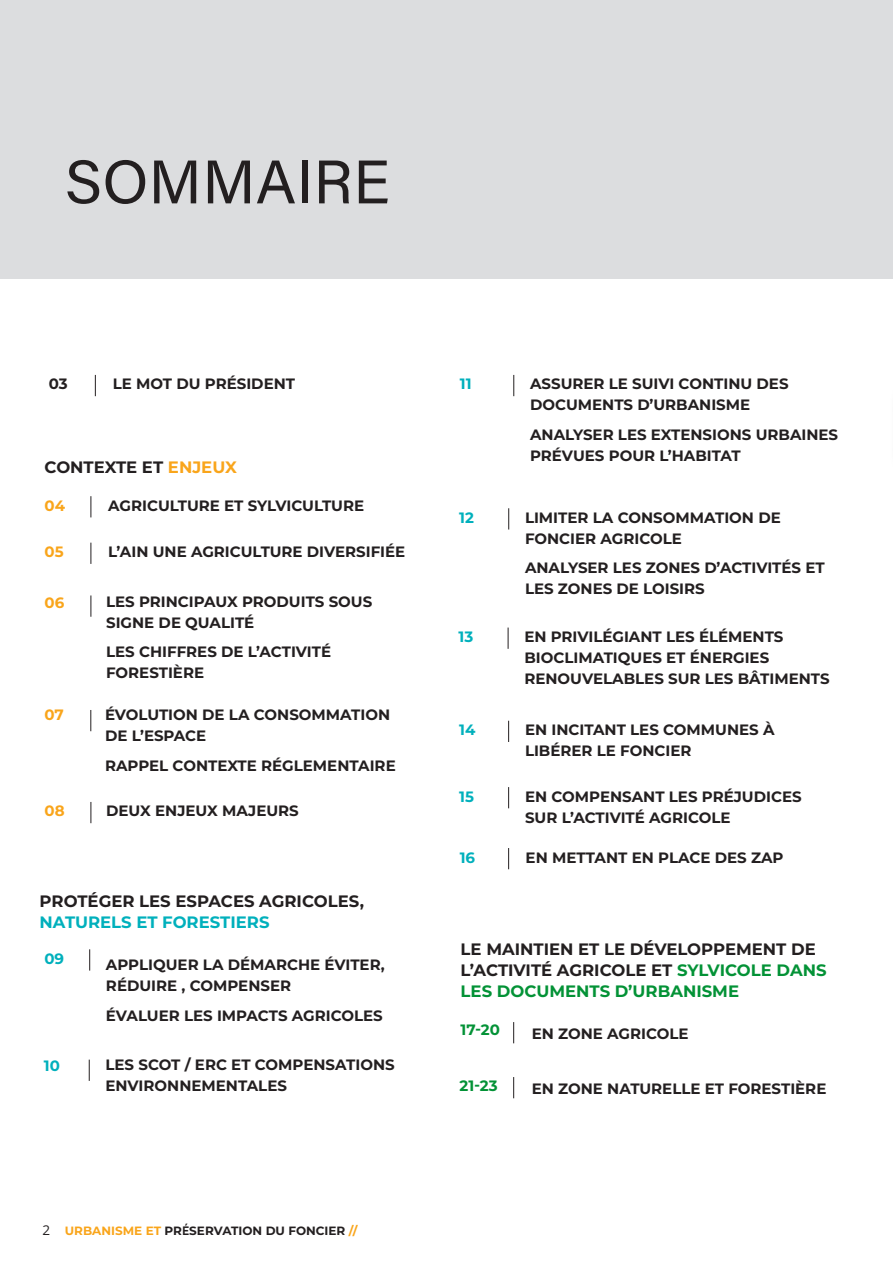
<style>
.page{position:relative;width:893px;height:1263px;background:#fff}
.page>*{position:absolute;margin:0;border:0;box-sizing:border-box;transform-origin:0 0}
.Title_01{font:61.5px "Acumin Pro";letter-spacing:.005em;color:#231f20}
.Text_03{font:700 16.5px/21px "Montserrat";color:#231f20}
.Text_03-2{font:700 15px/21px "Montserrat";color:#231f20}
.Text_03-3{font:700 15px "Montserrat";color:#00b0bc}
.Text_03-4{font:700 15px "Montserrat";color:#f9a51b}
.Text_03-5{font:700 15px "Montserrat";color:#039236}
.Text_04_Left{font:13.5px "Open Sans";color:#231f20}
.Logo_03{font:700 12px "Montserrat";color:#231f20}
.s1{color:#f9a51b}
.s2{color:#00b0bc}
.s3{font-family:"DIN"}
.s4{color:#039236}
</style>
<div class="page">
<div style="left:0;top:0;width:893px;height:278px;background:#dcdddf"></div>
<svg style="left:91px;top:802px;width:1px;height:21px"></svg>
<svg style="left:89px;top:949px;width:1px;height:21px"></svg>
<svg style="left:95px;top:375px;width:1px;height:21px"></svg>
<svg style="left:89px;top:1059px;width:1px;height:22px"></svg>
<svg style="left:513px;top:375px;width:1px;height:21px"></svg>
<svg style="left:91px;top:496px;width:1px;height:21px"></svg>
<svg style="left:513px;top:1022px;width:1px;height:21px"></svg>
<svg style="left:508px;top:508px;width:1px;height:21px"></svg>
<svg style="left:91px;top:595px;width:1px;height:22px"></svg>
<svg style="left:91px;top:543px;width:1px;height:21px"></svg>
<svg style="left:513px;top:1077px;width:1px;height:21px"></svg>
<svg style="left:508px;top:627px;width:1px;height:22px"></svg>
<svg style="left:90px;top:710px;width:1px;height:21px"></svg>
<svg style="left:508px;top:721px;width:1px;height:21px"></svg>
<svg style="left:508px;top:787px;width:1px;height:21px"></svg>
<svg style="left:508px;top:848px;width:1px;height:21px"></svg>
<hr style="left:889px;top:177px;width:4px;height:298px;background:#231f20;opacity:.37">
<img style="left:892px;top:177px;width:1px;height:292px">
<p class="Title_01" style="left:65px;top:139px;width:327px">SOMMAIRE</p>
<p class="Text_03-2" style="left:49px;top:373px;width:20px">03</p>
<p class="Text_03-2" style="left:113px;top:373px;width:184px">LE MOT DU PRÉSIDENT</p>
<p class="Text_03" style="left:45px;top:456px;width:194px">CONTEXTE ET <span class="s1">ENJEUX</span></p>
<p class="Text_03-4" style="left:45px;top:495px;width:22px">04</p>
<p class="Text_03-2" style="left:108px;top:494px;width:257px">AGRICULTURE ET SYLVICULTURE</p>
<p class="Text_03-4" style="left:44px;top:541px;width:21px">05</p>
<p class="Text_03-2" style="left:108px;top:541px;width:299px">L’AIN UNE AGRICULTURE DIVERSIFIÉE</p>
<p class="Text_03-4" style="left:44px;top:592px;width:21px">06</p>
<p class="Text_03-2" style="left:106px;top:590px;width:268px">LES PRINCIPAUX PRODUITS SOUS<br>SIGNE DE QUALITÉ</p>
<p class="Text_03-2" style="left:106px;top:641px;width:227px">LES CHIFFRES DE L’ACTIVITÉ<br>FORESTIÈRE</p>
<p class="Text_03-4" style="left:44px;top:704px;width:21px">07</p>
<p class="Text_03-2" style="left:105px;top:704px;width:287px">ÉVOLUTION DE LA CONSOMMATION<br>DE L’ESPACE</p>
<p class="Text_03-2" style="left:105px;top:754px;width:292px">RAPPEL CONTEXTE RÉGLEMENTAIRE</p>
<p class="Text_03-4" style="left:45px;top:800px;width:22px">08</p>
<p class="Text_03-2" style="left:106px;top:800px;width:194px">DEUX ENJEUX MAJEURS</p>
<p class="Text_03" style="left:40px;top:889px;width:326px">PROTÉGER LES ESPACES AGRICOLES,<br><span class="s2">NATURELS ET FORESTIERS</span></p>
<p class="Text_03-3" style="left:44px;top:948px;width:21px">09</p>
<p class="Text_03-3" style="left:44px;top:1055px;width:18px">10</p>
<p class="Text_03-2" style="left:106px;top:954px;width:280px">APPLIQUER LA DÉMARCHE ÉVITER,<br>RÉDUIRE , COMPENSER</p>
<p class="Text_03-2" style="left:106px;top:1004px;width:278px">ÉVALUER LES IMPACTS AGRICOLES</p>
<p class="Text_03-2" style="left:106px;top:1053px;width:291px">LES SCOT / ERC ET COMPENSATIONS<br>ENVIRONNEMENTALES</p>
<p class="Text_04_Left" style="left:43px;top:1221px;width:9px">2</p>
<p class="Logo_03" style="left:65px;top:1222px;width:294px"><span class="s1">URBANISME ET</span> PR<span class="s3">É</span>SERVATION DU FONCIER <span class="s1">//</span></p>
<p class="Text_03-3" style="left:460px;top:373px;width:13px">11</p>
<p class="Text_03-3" style="left:459px;top:507px;width:16px">12</p>
<p class="Text_03-3" style="left:458px;top:626px;width:16px">13</p>
<p class="Text_03-3" style="left:459px;top:719px;width:18px">14</p>
<p class="Text_03-3" style="left:459px;top:785px;width:16px">15</p>
<p class="Text_03-3" style="left:460px;top:846px;width:17px">16</p>
<p class="Text_03-2" style="left:530px;top:373px;width:260px">ASSURER LE SUIVI CONTINU DES<br>DOCUMENTS D’URBANISME</p>
<p class="Text_03-2" style="left:530px;top:423px;width:310px">ANALYSER LES EXTENSIONS URBAINES<br>PRÉVUES POUR L’HABITAT</p>
<p class="Text_03-2" style="left:525px;top:506px;width:257px">LIMITER LA CONSOMMATION DE<br>FONCIER AGRICOLE</p>
<p class="Text_03-2" style="left:525px;top:557px;width:301px">ANALYSER LES ZONES D’ACTIVITÉS ET<br>LES ZONES DE LOISIRS</p>
<p class="Text_03-2" style="left:524px;top:625px;width:307px">EN PRIVILÉGIANT LES ÉLÉMENTS<br>BIOCLIMATIQUES ET ÉNERGIES<br>RENOUVELABLES SUR LES BÂTIMENTS</p>
<p class="Text_03-2" style="left:525px;top:719px;width:251px">EN INCITANT LES COMMUNES À<br>LIBÉRER LE FONCIER</p>
<p class="Text_03-2" style="left:525px;top:785px;width:278px">EN COMPENSANT LES PRÉJUDICES<br>SUR L’ACTIVITÉ AGRICOLE</p>
<p class="Text_03-2" style="left:526px;top:846px;width:259px">EN METTANT EN PLACE DES ZAP</p>
<p class="Text_03" style="left:461px;top:938px;width:367px">LE MAINTIEN ET LE DÉVELOPPEMENT DE<br>L’ACTIVITÉ AGRICOLE ET <span class="s4">SYLVICOLE DANS<br>LES DOCUMENTS D’URBANISME</span></p>
<p class="Text_03-5" style="left:461px;top:1019px;width:41px">17-20</p>
<p class="Text_03-5" style="left:460px;top:1075px;width:40px">21-23</p>
<p class="Text_03-2" style="left:532px;top:1022px;width:158px">EN ZONE AGRICOLE</p>
<p class="Text_03-2" style="left:532px;top:1077px;width:296px">EN ZONE NATURELLE ET FORESTIÈRE</p>
</div>
